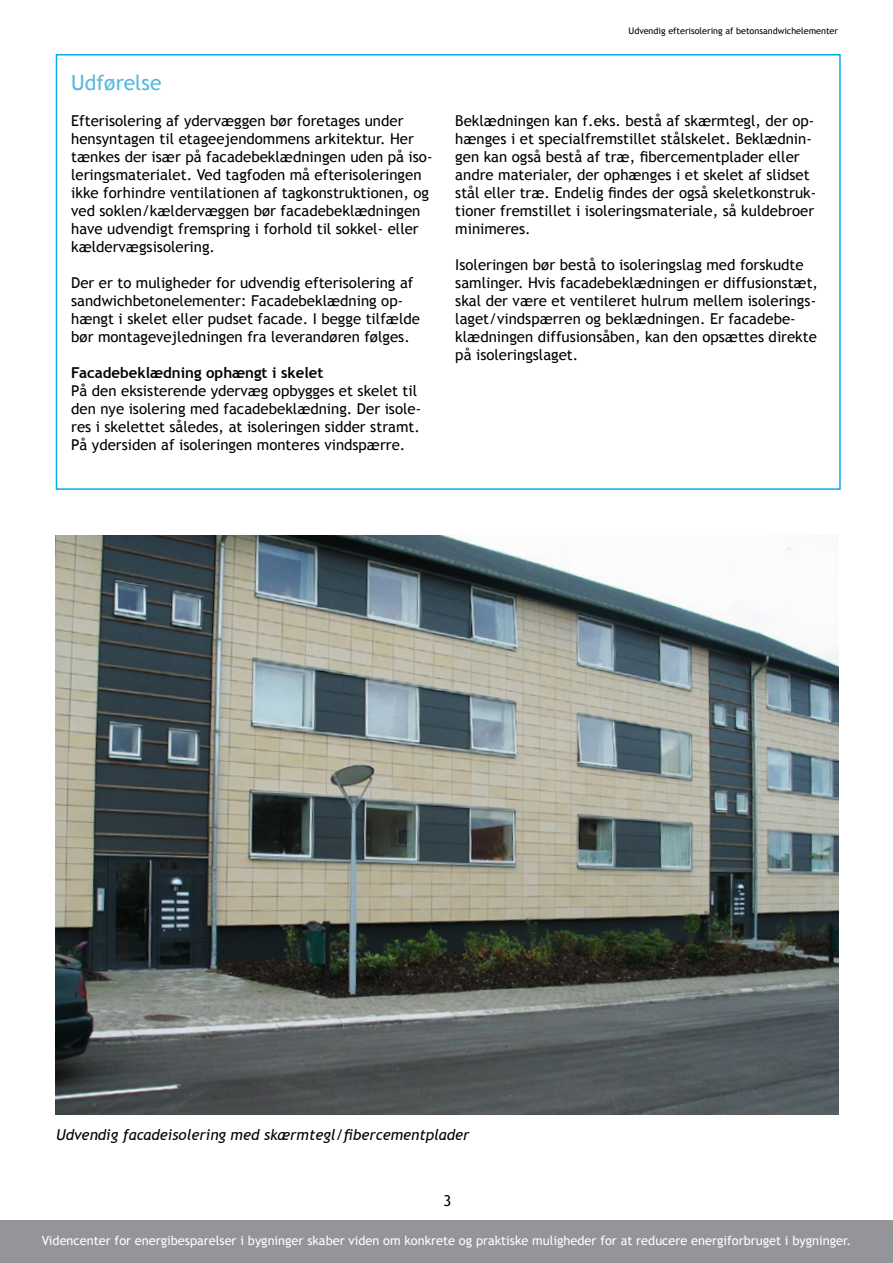
<style>
.page{position:relative;width:893px;height:1263px;background:#fff}
.page>*{position:absolute;margin:0;border:0;box-sizing:border-box;transform-origin:0 0}
.t1{font:21px "Trebuchet MS";color:#58b7dd}
.t2{font:15px/18px "Trebuchet MS";color:#000}
.t3{font:italic 15px "Trebuchet MS";color:#000}
.t4{font:700 15px "Trebuchet MS";color:#000}
.t5{font:12.75px "Trebuchet MS";color:#fff}
.t6{font:9px "Trebuchet MS";color:#000}
</style>
<div class="page">
<div style="left:0;top:1221px;width:893px;height:42px;background:#939598"></div>
<div style="left:56px;top:54px;width:785px;height:436px;border:2px solid #00aeef"></div>
<img style="left:55px;top:536px;width:784px;height:578px">
<h1 class="t1" style="left:71px;top:70px;width:92px">Udførelse</h1>
<p class="t2" style="left:71px;top:112px;width:363px">Efterisolering af ydervæggen bør foretages under hensyntagen til etageejendommens arkitektur. Her tænkes der især på facadebeklædningen uden på iso&shy;leringsmaterialet. Ved tagfoden må efterisoleringen ikke forhindre ventilationen af tagkonstruktionen, og ved soklen/kældervæggen bør facadebeklædningen have udvendigt fremspring i forhold til sokkel- eller kældervægsisolering.</p>
<p class="t2" style="left:71px;top:274px;width:350px">Der er to muligheder for udvendig efterisolering af sandwichbetonelementer: Facadebeklædning op&shy;hængt i skelet eller pudset facade. I begge tilfælde bør montagevejledningen fra leverandøren følges.</p>
<p class="t4" style="left:71px;top:363px;width:254px">Facadebeklædning ophængt i skelet</p>
<p class="t2" style="left:71px;top:382px;width:352px">På den eksisterende ydervæg opbygges et skelet til den nye isolering med facadebeklædning. Der isole&shy;res i skelettet således, at isoleringen sidder stramt.<br>På ydersiden af isoleringen monteres vindspærre.</p>
<p class="t6" style="left:628px;top:26px;width:211px">Udvendig efterisolering af betonsandwichelementer</p>
<p class="t2" style="left:455px;top:112px;width:363px">Beklædningen kan f.eks. bestå af skærmtegl, der op&shy;hænges i et specialfremstillet stålskelet. Beklædnin&shy;gen kan også bestå af træ, fibercementplader eller andre materialer, der ophænges i et skelet af slidset stål eller træ. Endelig findes der også skeletkonstruk&shy;tioner fremstillet i isoleringsmateriale, så kuldebroer minimeres.</p>
<p class="t2" style="left:455px;top:256px;width:364px">Isoleringen bør bestå to isoleringslag med forskudte samlinger. Hvis facadebeklædningen er diffusionstæt, skal der være et ventileret hulrum mellem isolerings&shy;laget/vindspærren og beklædningen. Er facadebe&shy;klædningen diffusionsåben, kan den opsættes direkte på isoleringslaget.</p>
<p class="t3" style="left:56px;top:1126px;width:415px">Udvendig facadeisolering med skærmtegl/fibercementplader</p>
<p class="t2" style="left:443px;top:1192px;width:9px">3</p>
<p class="t5" style="left:42px;top:1233px;width:811px">Videncenter for energibesparelser i bygninger skaber viden om konkrete og praktiske muligheder for at reducere energiforbruget i bygninger.</p>
</div>
